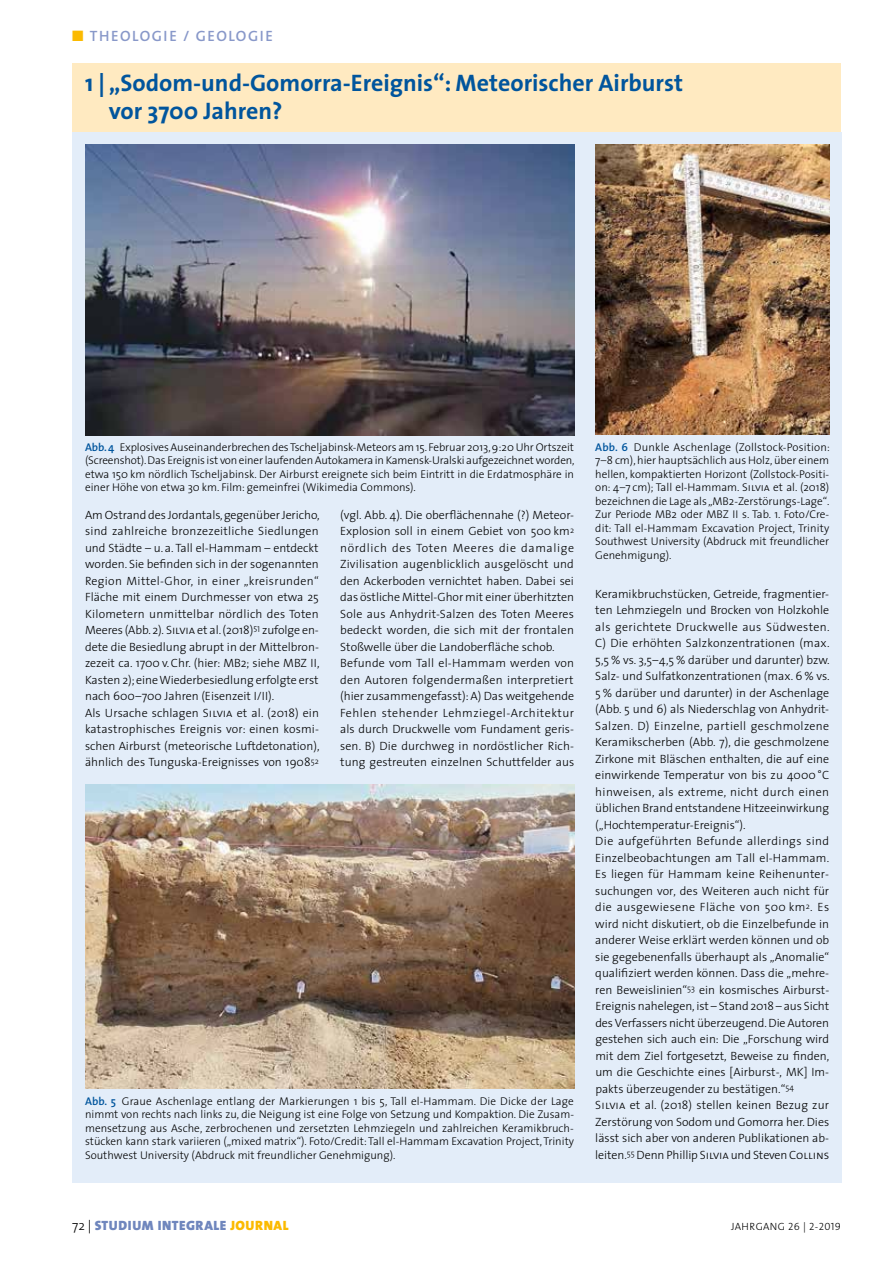
<style>
.page{position:relative;width:893px;height:1263px;background:#fff}
.page>*{position:absolute;margin:0;border:0;box-sizing:border-box;transform-origin:0 0}
.t1{font:700 24px/28.8px "The Sans";color:#00559d}
.t2{font:600 15px "The Sans";letter-spacing:.1em;color:#8898c9}
.t3{font:900 13.5px "The Sans";letter-spacing:.04em;color:#6f86bd}
.t4{font:300 12px/16.5px "The Sans";color:#000}
.t5{font:300 11.25px/13.5px "The Sans";color:#000;text-align:justify}
.t6{font:10.5px "The Sans Light Caps";letter-spacing:.04em;color:#000}
.s1{color:#fbba00}
.s2{font-weight:600;color:#00559d}
.s3{font-family:"The Sans Light Caps";font-weight:400}
.s4{font-weight:300;color:#000}
</style>
<div class="page">
<div style="left:72px;top:64px;width:769px;height:68px;background:#ffeac1"></div>
<div style="left:72px;top:132px;width:770px;height:1050px;background:#e3edf9"></div>
<img style="left:85px;top:144px;width:489px;height:291px">
<img style="left:85px;top:785px;width:489px;height:303px">
<img style="left:595px;top:144px;width:234px;height:291px">
<p class="t2" style="left:72px;top:24px;width:202px"><span class="s1">■</span> THEOLOGIE / GEOLOGIE</p>
<h1 class="t1" style="left:109px;top:68px;width:576px;text-indent:-24px">1 | „Sodom-und-Gomorra-Ereignis“: Meteorischer Airburst vor 3700 Jahren?</h1>
<p class="t5" style="left:85px;top:440px;width:491px"><span class="s2">Abb. 4</span> Explosives Auseinanderbrechen des Tscheljabinsk-Meteors am 15. Februar 2013, 9:20 Uhr Ortszeit (Screenshot). Das Ereignis ist von einer laufenden Autokamera in Kamensk-Uralski aufgezeichnet worden, etwa 150 km nördlich Tscheljabinsk. Der Airburst ereignete sich beim Eintritt in die Erdatmosphäre in einer Höhe von etwa 30 km. Film: gemeinfrei (Wikimedia Commons).</p>
<p class="t4" style="left:85px;top:506px;width:236px">Am Ostrand des Jordantals, gegenüber Jericho, sind zahlreiche bronzezeitliche Siedlungen und Städte – u.a. Tall el-Hammam – entdeckt worden. Sie befinden sich in der sogenannten Region Mittel-Ghor, in einer „kreisrunden“ Fläche mit einem Durchmesser von etwa 25<br>Kilometern unmittelbar nördlich des Toten Meeres (Abb. 2). <span class="s3">Silvia</span> et al. (2018)<sup>51</sup> zufolge en&shy;dete die Besiedlung abrupt in der Mittelbron&shy;zezeit ca. 1700 v.Chr. (hier: MB2; siehe MBZ II, Kasten 2); eine Wiederbesiedlung erfolgte erst nach 600–700 Jahren (Eisenzeit I/II).<br>Als Ursache schlagen <span class="s3">Silvia</span> et al. (2018) ein katastrophisches Ereignis vor: einen kosmi&shy;schen Airburst (meteorische Luftdetonation), ähnlich des Tunguska-Ereignisses von 1908<sup>52</sup></p>
<p class="t4" style="left:340px;top:506px;width:236px">(vgl. Abb. 4). Die oberflächennahe (?) Meteor-Explosion soll in einem Gebiet von 500 km<sup>2 </sup>nördlich des Toten Meeres die damalige Zivilisation augenblicklich ausgelöscht und den Ackerboden vernichtet haben. Dabei sei das östliche Mittel-Ghor mit einer überhitzten Sole aus Anhydrit-Salzen des Toten Meeres bedeckt worden, die sich mit der frontalen Stoßwelle über die Landoberfläche schob.<br>Befunde vom Tall el-Hammam werden von den Autoren folgendermaßen interpretiert (hier zusammengefasst): A) Das weitgehende Fehlen stehender Lehmziegel-Architektur als durch Druckwelle vom Fundament geris&shy;sen. B) Die durchweg in nordöstlicher Rich&shy;tung gestreuten einzelnen Schuttfelder aus</p>
<p class="t5" style="left:85px;top:1094px;width:490px"><span class="s2">Abb. 5</span> Graue Aschenlage entlang der Markierungen 1 bis 5, Tall el-Hammam. Die Dicke der Lage nimmt von rechts nach links zu, die Neigung ist eine Folge von Setzung und Kompaktion. Die Zusam&shy;mensetzung aus Asche, zerbrochenen und zersetzten Lehmziegeln und zahlreichen Keramikbruch&shy;stücken kann stark variieren („mixed matrix“). Foto/Credit: Tall el-Hammam Excavation Project, Trinity Southwest University (Abdruck mit freundlicher Genehmigung).</p>
<p class="t5" style="left:595px;top:440px;width:236px"><span class="s2">Abb. 6</span> Dunkle Aschenlage (Zollstock-Position:<br>7–8 cm), hier hauptsächlich aus Holz, über einem hellen, kompaktierten Horizont (Zollstock-Positi&shy;on: 4–7 cm); Tall el-Hammam. <span class="s3">Silvia</span> et al. (2018) bezeichnen die Lage als „MB2-Zerstörungs-Lage“.<br>Zur Periode MB2 oder MBZ II s. Tab. 1. Foto/Cre&shy;dit: Tall el-Hammam Excavation Project, Trinity Southwest University (Abdruck mit freundlicher Genehmigung).</p>
<p class="t4" style="left:595px;top:585px;width:236px">Keramikbruchstücken, Getreide, fragmentier&shy;ten Lehmziegeln und Brocken von Holzkohle als gerichtete Druckwelle aus Südwesten.<br>C) Die erhöhten Salzkonzentrationen (max.<br>5,5 % vs. 3,5–4,5 % darüber und darunter) bzw.<br>Salz- und Sulfatkonzentrationen (max. 6 % vs.<br>5 % darüber und darunter) in der Aschenlage (Abb. 5 und 6) als Niederschlag von Anhydrit-Salzen. D) Einzelne, partiell geschmolzene Keramikscherben (Abb. 7), die geschmolzene Zirkone mit Bläschen enthalten, die auf eine einwirkende Temperatur von bis zu 4000°C hinweisen, als extreme, nicht durch einen üblichen Brand entstandene Hitzeeinwirkung („Hochtemperatur-Ereignis“).<br>Die aufgeführten Befunde allerdings sind Einzelbeobachtungen am Tall el-Hammam.<br>Es liegen für Hammam keine Reihenunter&shy;suchungen vor, des Weiteren auch nicht für die ausgewiesene Fläche von 500 km<sup>2</sup>. Es wird nicht diskutiert, ob die Einzelbefunde in anderer Weise erklärt werden können und ob sie gegebenenfalls überhaupt als „Anomalie“ qualifiziert werden können. Dass die „mehre&shy;ren Beweislinien“<sup>53</sup> ein kosmisches Airburst-Ereignis nahelegen, ist – Stand 2018 – aus Sicht des Verfassers nicht überzeugend. Die Autoren gestehen sich auch ein: Die „Forschung wird mit dem Ziel fortgesetzt, Beweise zu finden, um die Geschichte eines [Airburst-, MK] Im&shy;pakts überzeugender zu bestätigen.“<sup>54<br></sup><span class="s3">Silvia</span> et al. (2018) stellen keinen Bezug zur Zerstörung von Sodom und Gomorra her. Dies lässt sich aber von anderen Publikationen ab&shy;leiten.<sup>55</sup> Denn Phillip <span class="s3">Silvia</span> und Steven <span class="s3">Collins</span></p>
<p class="t3" style="left:72px;top:1214px;width:218px"><span class="s4">72</span> <span class="s4">|</span> STUDIUM INTEGRALE <span class="s1">JOURNAL</span></p>
<p class="t6" style="left:731px;top:1218px;width:111px">JAHRGANG 26 | 2-2019</p>
</div>
